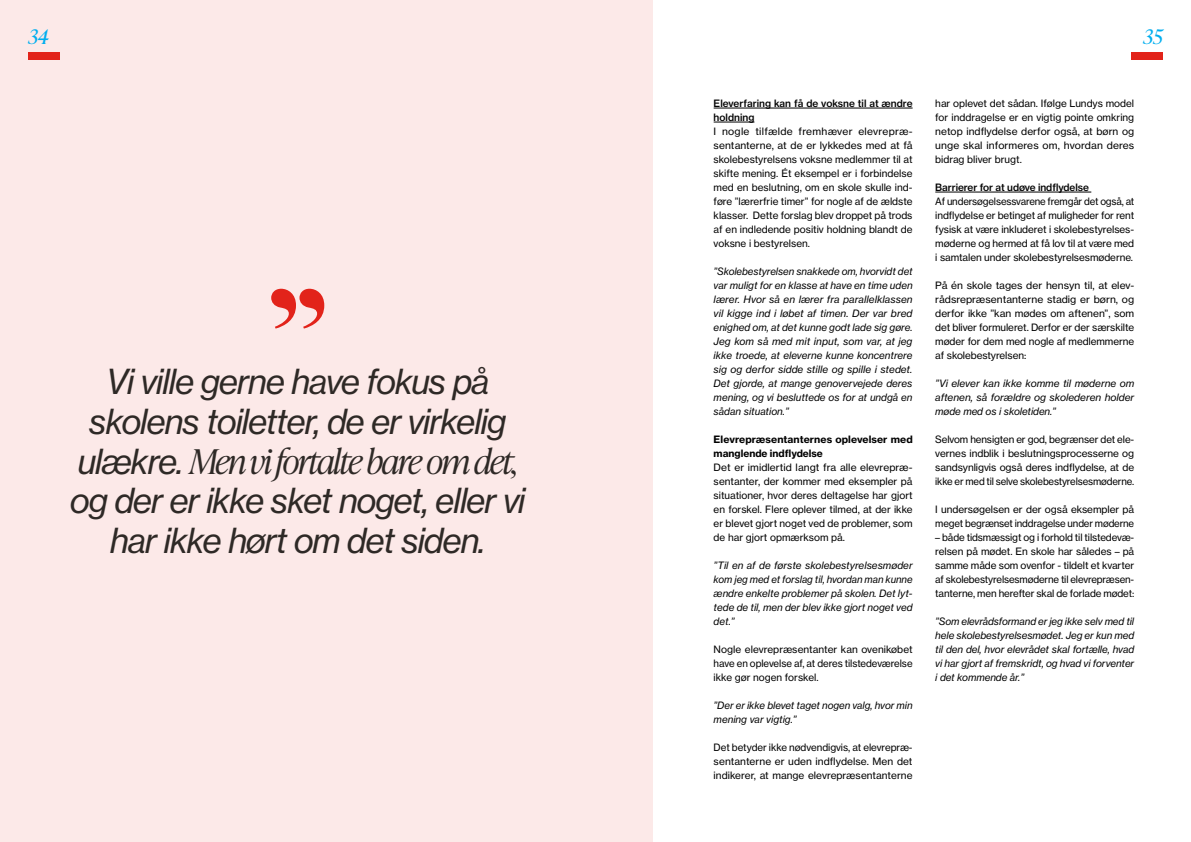
<style>
.page{position:relative;width:1191px;height:842px;background:#fff}
.page>*{position:absolute;margin:0;border:0;box-sizing:border-box;transform-origin:0 0}
.t1{font:34px/39.9px "N Haas Grotesk TX Pro 56 It";letter-spacing:-.04em;color:#2e2926;text-align:center}
.t2{font:italic 300 34px "Ivy Presto Headline";letter-spacing:-.04em;color:#2e2926}
.t3{font:italic 20px "Ivy Presto Headline";color:#00aeef}
.t4{font:10px/14px "N Haas Grotesk TX Pro 55 Rg";letter-spacing:-.005em;color:#000;text-align:justify}
.t5{font:10px/14px "N Haas Grotesk TX Pro 56 It";color:#000;text-align:justify}
.t6{font:10px/14px "N Haas Grotesk TX Pro 65 Md";letter-spacing:-.005em;color:#000}
.t7{font:10px/14px "N Haas Grotesk TX Pro 75 Bd";letter-spacing:.005em;color:#000}
.s1{font-family:"N Haas Grotesk TX Pro 56 It";font-weight:400;font-style:normal}
</style>
<div class="page">
<div style="left:0;top:0;width:652px;height:842px;background:#fce9e8"></div>
<svg style="left:271px;top:289px;width:53px;height:40px"></svg>
<hr style="left:713px;top:108px;width:199px;height:1px;background:#000">
<hr style="left:713px;top:122px;width:41px;height:1px;background:#000">
<hr style="left:935px;top:192px;width:156px;height:1px;background:#000">
<div style="left:28px;top:52px;width:32px;height:8px;background:#e2231a"></div>
<div style="left:1130px;top:52px;width:32px;height:8px;background:#e2231a"></div>
<h2 class="t3" style="left:28px;top:22px;width:22px">34</h2>
<h2 class="t3" style="left:1143px;top:22px;width:20px">35</h2>
<h1 class="t1" style="left:89px;top:361px;width:419px">Vi ville gerne have fokus på skolens toiletter, de er virkelig</h1>
<h1 class="t2" style="left:77px;top:437px;width:442px"><span class="s1">ulækre.</span> Men vi fortalte bare om det,</h1>
<h1 class="t1" style="left:70px;top:481px;width:457px">og der er ikke sket noget, eller vi har ikke hørt om det siden.</h1>
<p class="t6" style="left:713px;top:96px;width:200px">Eleverfaring kan få de voksne til at ændre holdning</p>
<p class="t4" style="left:713px;top:124px;width:200px">I nogle tilfælde fremhæver elevrepræ&shy;sentanterne, at de er lykkedes med at få skolebestyrelsens voksne medlemmer til at skifte mening. Ét eksempel er i forbindelse med en beslutning, om en skole skulle ind&shy;føre ”lærerfrie timer” for nogle af de ældste klasser. Dette forslag blev droppet på trods af en indledende positiv holdning blandt de voksne i bestyrelsen.</p>
<p class="t5" style="left:713px;top:264px;width:200px">”Skolebestyrelsen snakkede om, hvorvidt det var muligt for en klasse at have en time uden lærer. Hvor så en lærer fra parallelklassen vil kigge ind i løbet af timen. Der var bred enighed om, at det kunne godt lade sig gøre.<br>Jeg kom så med mit input, som var, at jeg ikke troede, at eleverne kunne koncentrere sig og derfor sidde stille og spille i stedet.<br>Det gjorde, at mange genovervejede deres mening, og vi besluttede os for at undgå en sådan situation.”</p>
<p class="t7" style="left:713px;top:432px;width:200px">Elevrepræsentanternes oplevelser med manglende indflydelse</p>
<p class="t4" style="left:713px;top:460px;width:200px">Det er imidlertid langt fra alle elevrepræ&shy;sentanter, der kommer med eksempler på situationer, hvor deres deltagelse har gjort en forskel. Flere oplever tilmed, at der ikke er blevet gjort noget ved de problemer, som de har gjort opmærksom på.</p>
<p class="t5" style="left:713px;top:558px;width:200px">”Til en af de første skolebestyrelsesmøder kom jeg med et forslag til, hvordan man kunne ændre enkelte problemer på skolen. Det lyt&shy;tede de til, men der blev ikke gjort noget ved det.”</p>
<p class="t4" style="left:713px;top:642px;width:200px">Nogle elevrepræsentanter kan ovenikøbet have en oplevelse af, at deres tilstedeværelse ikke gør nogen forskel.</p>
<p class="t5" style="left:713px;top:698px;width:200px">”Der er ikke blevet taget nogen valg, hvor min mening var vigtig.”</p>
<p class="t4" style="left:713px;top:740px;width:200px">Det betyder ikke nødvendigvis, at elevrepræ&shy;sentanterne er uden indflydelse. Men det indikerer, at mange elevrepræsentanterne</p>
<p class="t4" style="left:935px;top:96px;width:200px">har oplevet det sådan. Ifølge Lundys model for inddragelse er en vigtig pointe omkring netop indflydelse derfor også, at børn og unge skal informeres om, hvordan deres bidrag bliver brugt.</p>
<p class="t6" style="left:935px;top:180px;width:155px">Barrierer for at udøve indflydelse</p>
<p class="t4" style="left:935px;top:194px;width:200px">Af undersøgelsessvarene fremgår det også, at indflydelse er betinget af muligheder for rent fysisk at være inkluderet i skolebestyrelses&shy;møderne og hermed at få lov til at være med i samtalen under skolebestyrelsesmøderne.</p>
<p class="t4" style="left:935px;top:278px;width:200px">På én skole tages der hensyn til, at elev&shy;rådsrepræsentanterne stadig er børn, og derfor ikke ”kan mødes om aftenen”, som det bliver formuleret. Derfor er der særskilte møder for dem med nogle af medlemmerne af skolebestyrelsen:</p>
<p class="t5" style="left:935px;top:376px;width:200px">”Vi elever kan ikke komme til møderne om aftenen, så forældre og skolederen holder møde med os i skoletiden.”</p>
<p class="t4" style="left:935px;top:432px;width:200px">Selvom hensigten er god, begrænser det ele&shy;vernes indblik i beslutningsprocesserne og sandsynligvis også deres indflydelse, at de ikke er med til selve skolebestyrelsesmøderne.</p>
<p class="t4" style="left:935px;top:502px;width:200px">I undersøgelsen er der også eksempler på meget begrænset inddragelse under møderne</p>
<p class="t4" style="left:935px;top:530px;width:200px">– både tidsmæssigt og i forhold til tilstedevæ&shy;relsen på mødet. En skole har således – på samme måde som ovenfor - tildelt et kvarter af skolebestyrelsesmøderne til elevrepræsen&shy;tanterne, men herefter skal de forlade mødet:</p>
<p class="t5" style="left:935px;top:614px;width:200px">”Som elevrådsformand er jeg ikke selv med til hele skolebestyrelsesmødet. Jeg er kun med til den del, hvor elevrådet skal fortælle, hvad vi har gjort af fremskridt, og hvad vi forventer i det kommende år.”</p>
</div>
